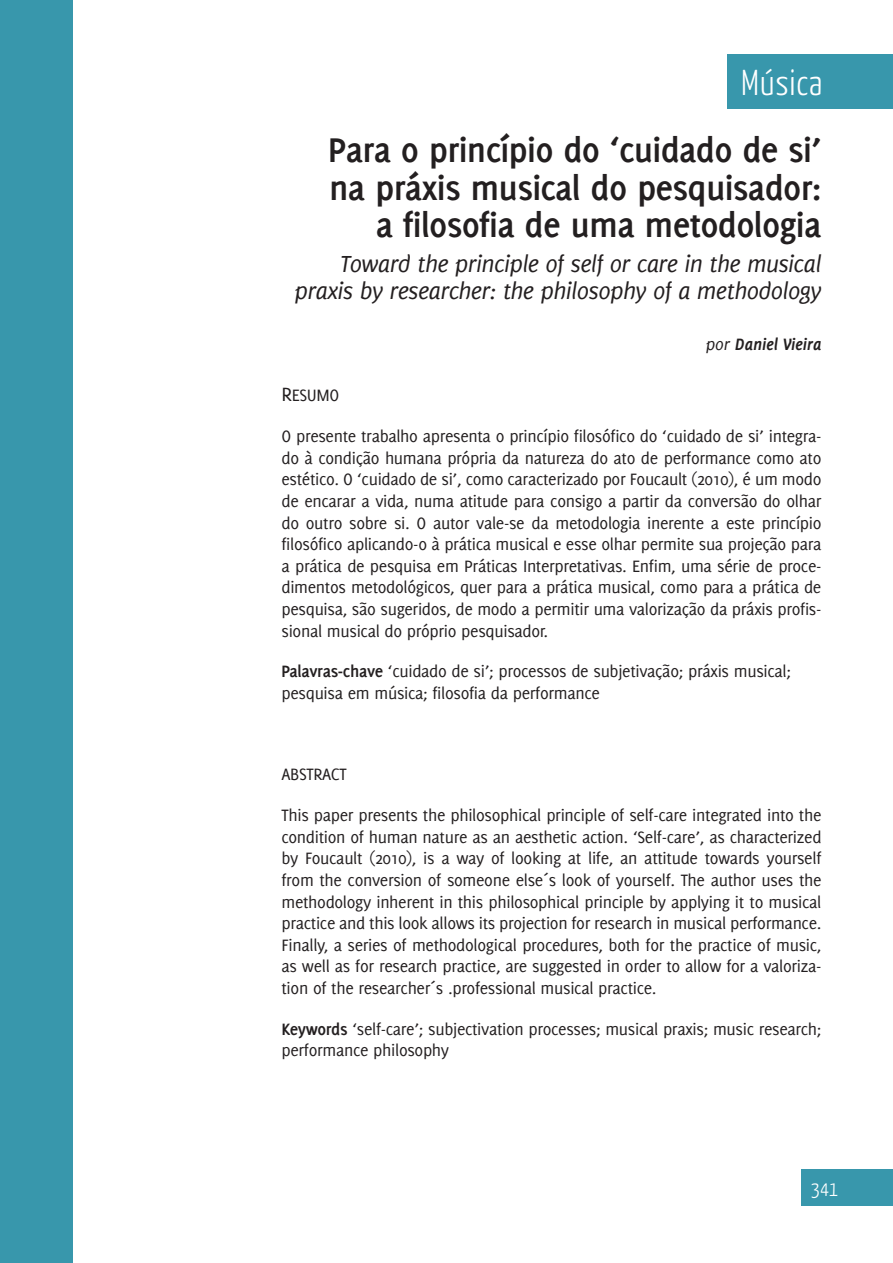
<style>
.page{position:relative;width:893px;height:1263px;background:#fff}
.page>*{position:absolute;margin:0;border:0;box-sizing:border-box;transform-origin:0 0}
.t1{font:700 37.5px/37.5px "Delicious";letter-spacing:-.02em;color:#231f20;text-align:right}
.t2{font:300 36px "Yanone Kaffeesatz";letter-spacing:.02em;color:#fff}
.t3{font:italic 25.5px/27px "Delicious";letter-spacing:-.025em;color:#231f20;text-align:right}
.t4{font:300 21px "Yanone Kaffeesatz";color:#fff}
.t5{font:18px/21.6px "Delicious";letter-spacing:-.02em;color:#231f20;text-align:justify}
.t6{font:italic 700 18px "Delicious";letter-spacing:-.015em;color:#231f20}
.s1{font-weight:400}
.s2{font-size:21px}
.s3{font-weight:700}
</style>
<div class="page">
<div style="left:0;top:0;width:72px;height:1263px;background:#3897ac"></div>
<div style="left:802px;top:1170px;width:91px;height:36px;background:#3897ac"></div>
<div style="left:727px;top:54px;width:166px;height:55px;background:#3897ac"></div>
<h2 class="t2" style="left:741px;top:61px;width:83px">Música</h2>
<h1 class="t1" style="left:328px;top:131px;width:495px">Para o princípio do ‘cuidado de si’ na práxis musical do pesquisador: a filosofia de uma metodologia</h1>
<h3 class="t3" style="left:294px;top:251px;width:529px">Toward the principle of self or care in the musical praxis by researcher: the philosophy of a methodology</h3>
<p class="t6" style="left:706px;top:334px;width:117px"><span class="s1">por</span> Daniel Vieira</p>
<p class="t5" style="left:281px;top:385px;width:59px"><span class="s2">R</span>ESUMO</p>
<p class="t5" style="left:281px;top:425px;width:542px">O presente trabalho apresenta o princípio filosófico do ‘cuidado de si’ integra&shy;do à condição humana própria da natureza do ato de performance como ato estético. O ‘cuidado de si’, como caracterizado por Foucault (2010), é um modo de encarar a vida, numa atitude para consigo a partir da conversão do olhar do outro sobre si. O autor vale-se da metodologia inerente a este princípio filosófico aplicando-o à prática musical e esse olhar permite sua projeção para a prática de pesquisa em Práticas Interpretativas. Enfim, uma série de proce&shy;dimentos metodológicos, quer para a prática musical, como para a prática de pesquisa, são sugeridos, de modo a permitir uma valorização da práxis profis&shy;sional musical do próprio pesquisador.</p>
<p class="t5" style="left:281px;top:660px;width:511px"><span class="s3">Palavras-chave</span> ‘cuidado de si’; processos de subjetivação; práxis musical; pesquisa em música; filosofia da performance</p>
<p class="t5" style="left:281px;top:763px;width:67px">ABSTRACT</p>
<p class="t5" style="left:281px;top:804px;width:542px">This paper presents the philosophical principle of self-care integrated into the condition of human nature as an aesthetic action. ‘Self-care’, as characterized by Foucault (2010), is a way of looking at life, an attitude towards yourself from the conversion of someone else´s look of yourself. The author uses the methodology inherent in this philosophical principle by applying it to musical practice and this look allows its projection for research in musical performance.<br>Finally, a series of methodological procedures, both for the practice of music, as well as for research practice, are suggested in order to allow for a valoriza&shy;tion of the researcher´s .professional musical practice.</p>
<p class="t5" style="left:281px;top:1018px;width:541px"><span class="s3">Keywords</span> ‘self-care’; subjectivation processes; musical praxis; music research; performance philosophy</p>
<p class="t4" style="left:811px;top:1176px;width:29px">341</p>
</div>
